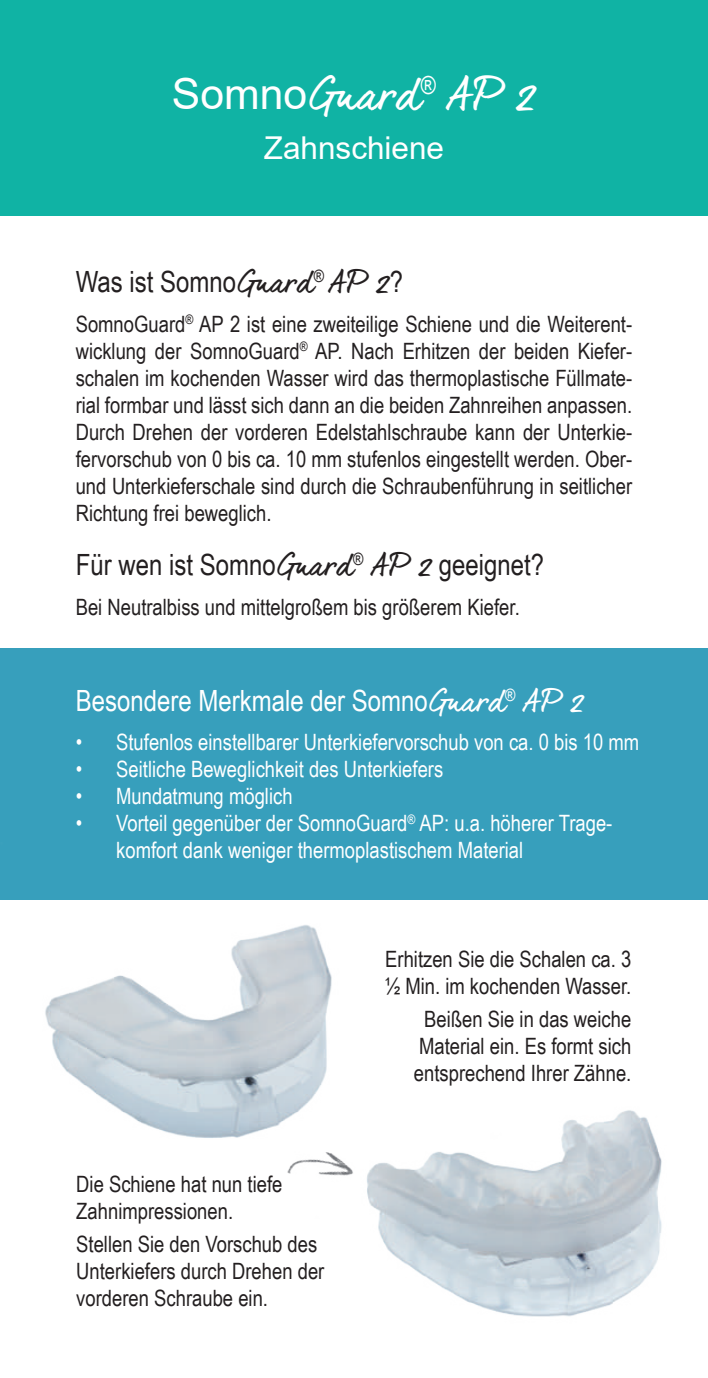
<style>
.page{position:relative;width:708px;height:1378px;background:#fff}
.page>*{position:absolute;margin:0;border:0;box-sizing:border-box;transform-origin:0 0}
.t1{font:42.75px "dear Joe 6";color:#fff}
.t2{font:31.5px "Arial";color:#fff}
.t3{font:29.25px "Arial Narrow";color:#231f20}
.t4{font:29.25px "Arial Narrow";color:#fff}
.t5{font:22.5px/27px "Arial Narrow";color:#231f20}
.t6{font:22.5px/27px "Arial Narrow";color:#fff}
.s1{font-family:"Arial"}
.s2{font-family:"dear Joe 6"}
</style>
<div class="page">
<div style="left:0;top:0;width:708px;height:216px;background:#10b3a4"></div>
<div style="left:0;top:647px;width:708px;height:252px;background:#379fbc"></div>
<img style="left:0;top:899px;width:505px;height:239px">
<img style="left:252px;top:1016px;width:410px;height:301px">
<img style="left:278px;top:1143px;width:84px;height:45px">
<h1 class="t1" style="left:172px;top:69px;width:366px"><span class="s1">Somno</span>Guard<sup>®</sup> AP 2</h1>
<h2 class="t2" style="left:264px;top:126px;width:182px">Zahnschiene</h2>
<h3 class="t3" style="left:76px;top:260px;width:329px">Was ist Somno<span class="s2">Guard</span><sup>®</sup> <span class="s2">AP 2</span>?</h3>
<p class="t5" style="left:76px;top:309px;width:558px;text-align:justify">SomnoGuard<sup>®</sup> AP 2 ist eine zweiteilige Schiene und die Weiterent&shy;wicklung der SomnoGuard<sup>®</sup> AP. Nach Erhitzen der beiden Kiefer&shy;schalen im kochenden Wasser wird das thermoplastische Füllmate&shy;rial formbar und lässt sich dann an die beiden Zahnreihen anpassen.<br>Durch Drehen der vorderen Edelstahlschraube kann der Unterkie&shy;fervorschub von 0 bis ca. 10 mm stufenlos eingestellt werden. Ober&shy;und Unterkieferschale sind durch die Schraubenführung in seitlicher Richtung frei beweglich.</p>
<h3 class="t3" style="left:76px;top:543px;width:470px">Für wen ist Somno<span class="s2">Guard</span><sup>®</sup> <span class="s2">AP 2</span> geeignet?</h3>
<p class="t5" style="left:76px;top:592px;width:446px">Bei Neutralbiss und mittelgroßem bis größerem Kiefer.</p>
<h3 class="t4" style="left:76px;top:679px;width:510px">Besondere Merkmale der Somno<span class="s2">Guard</span><sup>®</sup> <span class="s2">AP 2</span></h3>
<p class="t6" style="left:76px;top:728px;width:565px">• Stufenlos einstellbarer Unterkiefervorschub von ca. 0 bis 10 mm</p>
<p class="t6" style="left:76px;top:755px;width:369px">• Seitliche Beweglichkeit des Unterkiefers</p>
<p class="t6" style="left:76px;top:782px;width:218px">• Mundatmung möglich</p>
<p class="t6" style="left:116px;top:809px;width:498px;text-indent:-41px">• Vorteil gegenüber der SomnoGuard<sup>®</sup> AP: u.a. höherer Trage&shy;komfort dank weniger thermoplastischem Material</p>
<p class="t5" style="left:76px;top:1169px;width:208px">Die Schiene hat nun tiefe<br>Zahnimpressionen.</p>
<p class="t5" style="left:76px;top:1230px;width:250px">Stellen Sie den Vorschub des<br>Unterkiefers durch Drehen der vorderen Schraube ein.</p>
<p class="t5" style="left:385px;top:944px;width:248px">Erhitzen Sie die Schalen ca. 3 ½ Min. im kochenden Wasser.</p>
<p class="t5" style="left:414px;top:1005px;width:219px;text-align:center">Beißen Sie in das weiche<br>Material ein. Es formt sich entsprechend Ihrer Zähne.</p>
</div>
